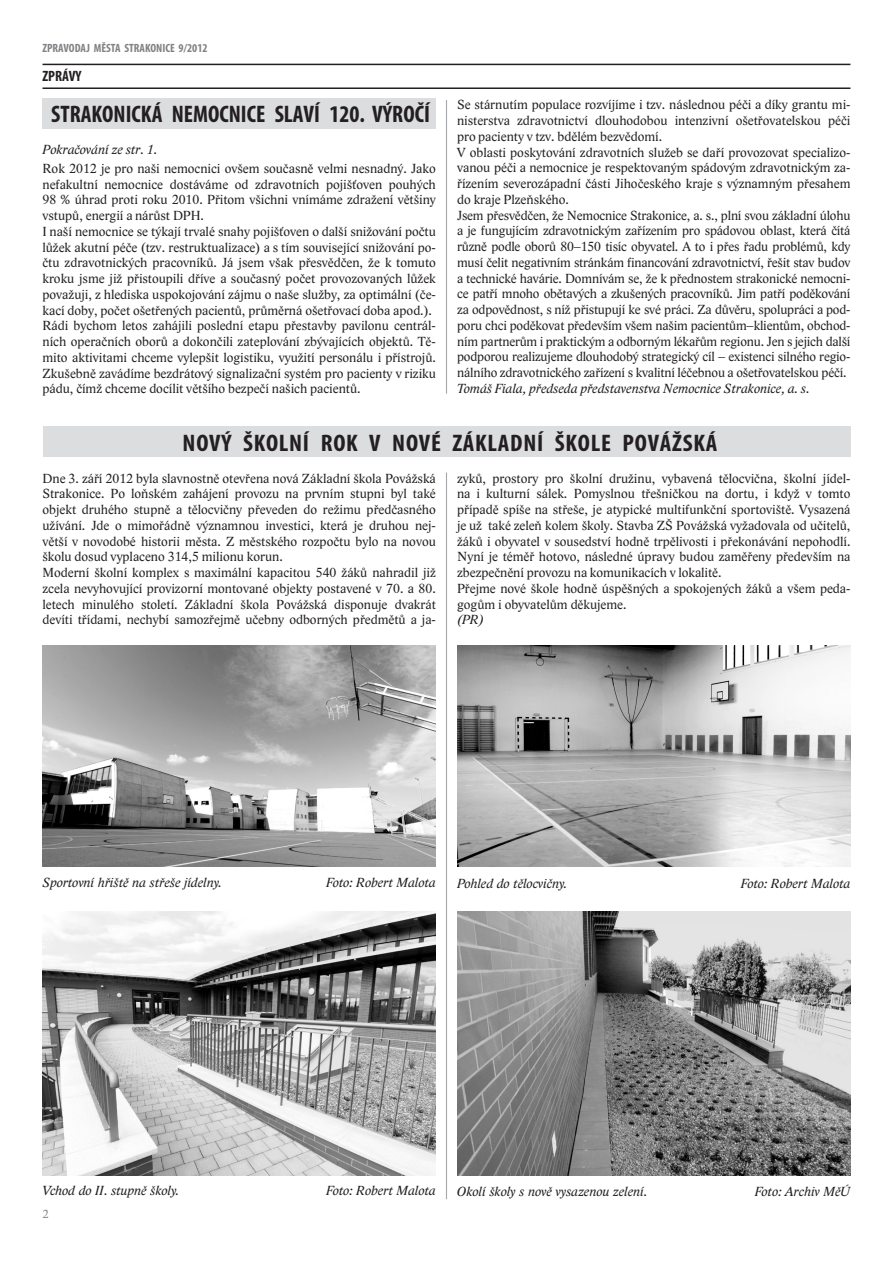
<style>
.page{position:relative;width:893px;height:1263px;background:#fff}
.page>*{position:absolute;margin:0;border:0;box-sizing:border-box;transform-origin:0 0}
.TITULEK{font:700 condensed 24px "Myriad Pro";letter-spacing:.03em;color:#231f20;scale:1.05 1}
.TITULEK-2{font:700 condensed 24px "Myriad Pro";color:#231f20}
.Rada_města{font:700 condensed 15px "Myriad Pro";color:#231f20}
.Body_text{font:13.5px/15.8px "Lido STFCE";color:#231f20;text-align:justify}
.popiska{font:italic 13.5px "Lido STFCE";color:#231f20}
.podpis{font:italic 13.5px "Lido STFCE";color:#231f20}
.Body_text-2{font:italic 13.5px "Lido STFCE";color:#231f20}
.ZAHLAVI{font:700 condensed 12px "Myriad Pro";color:#808285}
.numero_vlevo{font:12px "Lido STFCE";color:#808285}
</style>
<div class="page">
<hr style="left:43px;top:64px;width:807px;height:1px;background:#231f20">
<hr style="left:43px;top:87px;width:807px;height:2px;background:#231f20">
<hr style="left:446px;top:472px;width:1px;height:727px;background:#a8a9ad">
<img style="left:457px;top:911px;width:393px;height:265px">
<div style="left:43px;top:427px;width:807px;height:30px;background:#dcdddf"></div>
<img style="left:457px;top:646px;width:393px;height:220px">
<img style="left:43px;top:646px;width:393px;height:220px">
<img style="left:43px;top:911px;width:393px;height:265px">
<div style="left:43px;top:98px;width:393px;height:30px;background:#dcdddf"></div>
<hr style="left:446px;top:100px;width:1px;height:294px;background:#a8a9ad">
<p class="ZAHLAVI" style="left:43px;top:40px;width:167px">ZPRAVODAJ MĚSTA STRAKONICE 9/2012</p>
<p class="Rada_města" style="left:43px;top:67px;width:41px">ZPRÁVY</p>
<p class="TITULEK-2" style="left:51px;top:99px;width:380px">STRAKONICKÁ NEMOCNICE SLAVÍ 120. VÝROČÍ</p>
<p class="Body_text-2" style="left:43px;top:141px;width:116px">Pokračování ze str. 1.</p>
<p class="Body_text" style="left:43px;top:160px;width:395px">Rok 2012 je pro naši nemocnici ovšem současně velmi nesnadný. Jako nefakultní nemocnice dostáváme od zdravotních pojišťoven pouhých 98 % úhrad proti roku 2010. Přitom všichni vnímáme zdražení většiny vstupů, energií a nárůst DPH.</p>
<p class="Body_text" style="left:43px;top:223px;width:395px">I naší nemocnice se týkají trvalé snahy pojišťoven o další snižování počtu lůžek akutní péče (tzv. restruktualizace) a s tím související snižování po&shy;čtu zdravotnických pracovníků. Já jsem však přesvědčen, že k tomuto kroku jsme již přistoupili dříve a současný počet provozovaných lůžek považuji, z hlediska uspokojování zájmu o naše služby, za optimální (če&shy;kací doby, počet ošetřených pacientů, průměrná ošetřovací doba apod.).</p>
<p class="Body_text" style="left:43px;top:318px;width:395px">Rádi bychom letos zahájili poslední etapu přestavby pavilonu centrál&shy;ních operačních oborů a dokončili zateplování zbývajících objektů. Tě&shy;mito aktivitami chceme vylepšit logistiku, využití personálu i přístrojů.<br>Zkušebně zavádíme bezdrátový signalizační systém pro pacienty v riziku pádu, čímž chceme docílit většího bezpečí našich pacientů.</p>
<p class="Body_text" style="left:457px;top:97px;width:395px">Se stárnutím populace rozvíjíme i tzv. následnou péči a díky grantu mi&shy;nisterstva zdravotnictví dlouhodobou intenzivní ošetřovatelskou péči pro pacienty v tzv. bdělém bezvědomí.</p>
<p class="Body_text" style="left:457px;top:144px;width:395px">V oblasti poskytování zdravotních služeb se daří provozovat specializo&shy;vanou péči a nemocnice je respektovaným spádovým zdravotnickým za&shy;řízením severozápadní části Jihočeského kraje s významným přesahem do kraje Plzeňského.</p>
<p class="Body_text" style="left:457px;top:207px;width:395px">Jsem přesvědčen, že Nemocnice Strakonice, a. s., plní svou základní úlohu a je fungujícím zdravotnickým zařízením pro spádovou oblast, která čítá různě podle oborů 80–150 tisíc obyvatel. A to i přes řadu problémů, kdy musí čelit negativním stránkám financování zdravotnictví, řešit stav budov a technické havárie. Domnívám se, že k přednostem strakonické nemocni&shy;ce patří mnoho obětavých a zkušených pracovníků. Jim patří poděkování za odpovědnost, s níž přistupují ke své práci. Za důvěru, spolupráci a pod&shy;poru chci poděkovat především všem našim pacientům–klientům, obchod&shy;ním partnerům i praktickým a odborným lékařům regionu. Jen s jejich další podporou realizujeme dlouhodobý strategický cíl – existenci silného regio&shy;nálního zdravotnického zařízení s kvalitní léčebnou a ošetřovatelskou péčí.</p>
<p class="podpis" style="left:457px;top:380px;width:354px">Tomáš Fiala, předseda představenstva Nemocnice Strakonice, a. s.</p>
<p class="TITULEK" style="left:183px;top:428px;width:511px">NOVÝ ŠKOLNÍ ROK V NOVÉ ZÁKLADNÍ ŠKOLE POVÁŽSKÁ</p>
<p class="Body_text" style="left:43px;top:470px;width:395px">Dne 3. září 2012 byla slavnostně otevřena nová Základní škola Povážská Strakonice. Po loňském zahájení provozu na prvním stupni byl také objekt druhého stupně a tělocvičny převeden do režimu předčasného užívání. Jde o mimořádně významnou investici, která je druhou nej&shy;větší v novodobé historii města. Z městského rozpočtu bylo na novou školu dosud vyplaceno 314,5 milionu korun.</p>
<p class="Body_text" style="left:43px;top:565px;width:395px">Moderní školní komplex s maximální kapacitou 540 žáků nahradil již zcela nevyhovující provizorní montované objekty postavené v 70. a 80. letech minulého století. Základní škola Povážská disponuje dvakrát devíti třídami, nechybí samozřejmě učebny odborných předmětů a ja-</p>
<p class="Body_text" style="left:457px;top:470px;width:395px">zyků, prostory pro školní družinu, vybavená tělocvična, školní jídel&shy;na i kulturní sálek. Pomyslnou třešničkou na dortu, i když v tomto případě spíše na střeše, je atypické multifunkční sportoviště. Vysazená je už také zeleň kolem školy. Stavba ZŠ Povážská vyžadovala od učitelů, žáků i obyvatel v sousedství hodně trpělivosti i překonávání nepohodlí.<br>Nyní je téměř hotovo, následné úpravy budou zaměřeny především na zbezpečnění provozu na komunikacích v lokalitě.</p>
<p class="Body_text" style="left:457px;top:580px;width:395px">Přejme nové škole hodně úspěšných a spokojených žáků a všem peda&shy;gogům i obyvatelům děkujeme.</p>
<p class="podpis" style="left:457px;top:612px;width:28px">(PR)</p>
<p class="popiska" style="left:43px;top:874px;width:181px">Sportovní hřiště na střeše jídelny.</p>
<p class="popiska" style="left:326px;top:874px;width:111px">Foto: Robert Malota</p>
<p class="popiska" style="left:457px;top:875px;width:111px">Pohled do tělocvičny.</p>
<p class="popiska" style="left:741px;top:875px;width:111px">Foto: Robert Malota</p>
<p class="popiska" style="left:43px;top:1183px;width:138px">Vchod do II. stupně školy.</p>
<p class="popiska" style="left:326px;top:1183px;width:111px">Foto: Robert Malota</p>
<p class="numero_vlevo" style="left:43px;top:1207px;width:8px">2</p>
<p class="popiska" style="left:457px;top:1183px;width:192px">Okolí školy s nově vysazenou zelení.</p>
<p class="popiska" style="left:755px;top:1183px;width:97px">Foto: Archiv MěÚ</p>
</div>
